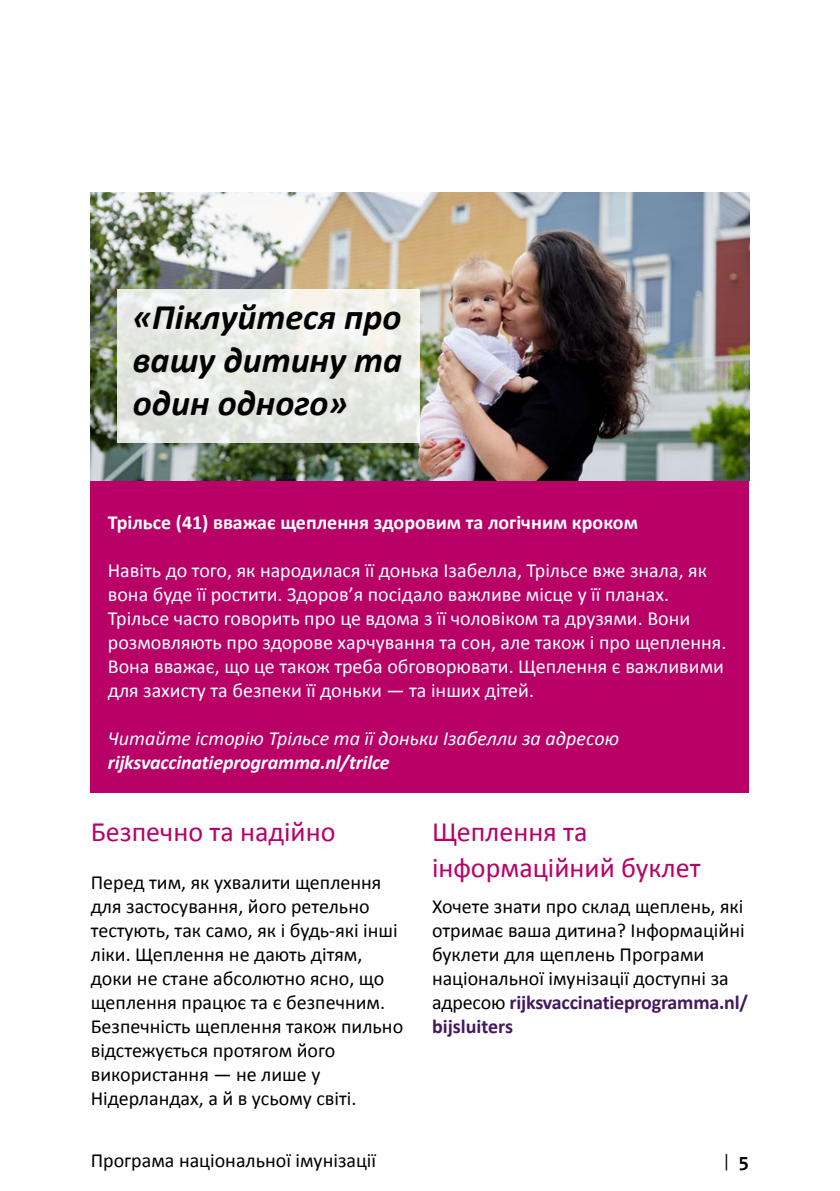
<style>
.page{position:relative;width:840px;height:1191px;background:#fff}
.page>*{position:absolute;margin:0;border:0;box-sizing:border-box;transform-origin:0 0}
.t1{font:italic 700 36px/43.2px "Calibri";color:#000;text-align:justify}
.H2_Paragraafkop{font:28px/36px "Calibri";color:#b90066}
.P_Broodtekst-sans{font:20px/24px "Calibri";color:#000}
.P_Broodtekst-sans-2{font:20px/24px "Calibri";color:#fff}
.P_Broodtekst-sans-3{font:italic 20px/24px "Calibri";color:#fff}
.H4_Tussenkop{font:700 20px "Calibri";color:#fff}
.t2{font:20px "Rijksoverheid Sans Text";color:#000}
.s1{font-family:"Calibri Bold Italic 2";font-style:normal}
.s2{font-family:"Calibri Bold 2";color:#44195e}
.s3{font-weight:700;color:#44195e}
.s4{font-weight:700}
</style>
<div class="page">
<div style="left:91px;top:385px;width:657px;height:408px;background:#b90066"></div>
<img style="left:91px;top:193px;width:657px;height:288px">
<svg style="left:118px;top:289px;width:302px;height:153px;background:#e9ebe6"></svg>
<p class="t1" style="left:133px;top:294px;width:271px">«Піклуйтеся про вашу дитину та один одного»</p>
<h4 class="H4_Tussenkop" style="left:108px;top:510px;width:531px">Трільсе (41) вважає щеплення здоровим та логічним кроком</h4>
<p class="P_Broodtekst-sans-2" style="left:108px;top:557px;width:619px">Навіть до того, як народилася її донька Ізабелла, Трільсе вже знала, як вона буде її ростити. Здоров’я посідало важливе місце у її планах.<br>Трільсе часто говорить про це вдома з її чоловіком та друзями. Вони розмовляють про здорове харчування та сон, але також і про щеплення.<br>Вона вважає, що це також треба обговорювати. Щеплення є важливими для захисту та безпеки її доньки — та інших дітей.</p>
<p class="P_Broodtekst-sans-3" style="left:108px;top:725px;width:512px">Читайте історію Трільсе та її доньки Ізабелли за адресою <span class="s1">rijksvaccinatieprogramma.nl/trilce</span></p>
<h2 class="H2_Paragraafkop" style="left:91px;top:812px;width:246px">Безпечно та надійно</h2>
<p class="P_Broodtekst-sans" style="left:91px;top:869px;width:314px">Перед тим, як ухвалити щеплення для застосування, його ретельно тестують, так само, як і будь-які інші ліки. Щеплення не дають дітям, доки не стане абсолютно ясно, що щеплення працює та є безпечним.<br>Безпечність щеплення також пильно відстежується протягом його використання — не лише у<br>Нідерландах, а й в усьому світі.</p>
<h2 class="H2_Paragraafkop" style="left:432px;top:812px;width:270px">Щеплення та інформаційний буклет</h2>
<p class="P_Broodtekst-sans" style="left:432px;top:893px;width:317px">Хочете знати про склад щеплень, які отримає ваша дитина? Інформаційні буклети для щеплень Програми національної імунізації доступні за адресою <span class="s2">rijksvaccinatieprogramma.nl/ </span><span class="s3">bijsluiters</span></p>
<p class="P_Broodtekst-sans" style="left:91px;top:1147px;width:286px">Програма національної імунізації</p>
<p class="t2" style="left:723px;top:1149px;width:27px">| <span class="s4">5</span></p>
</div>
